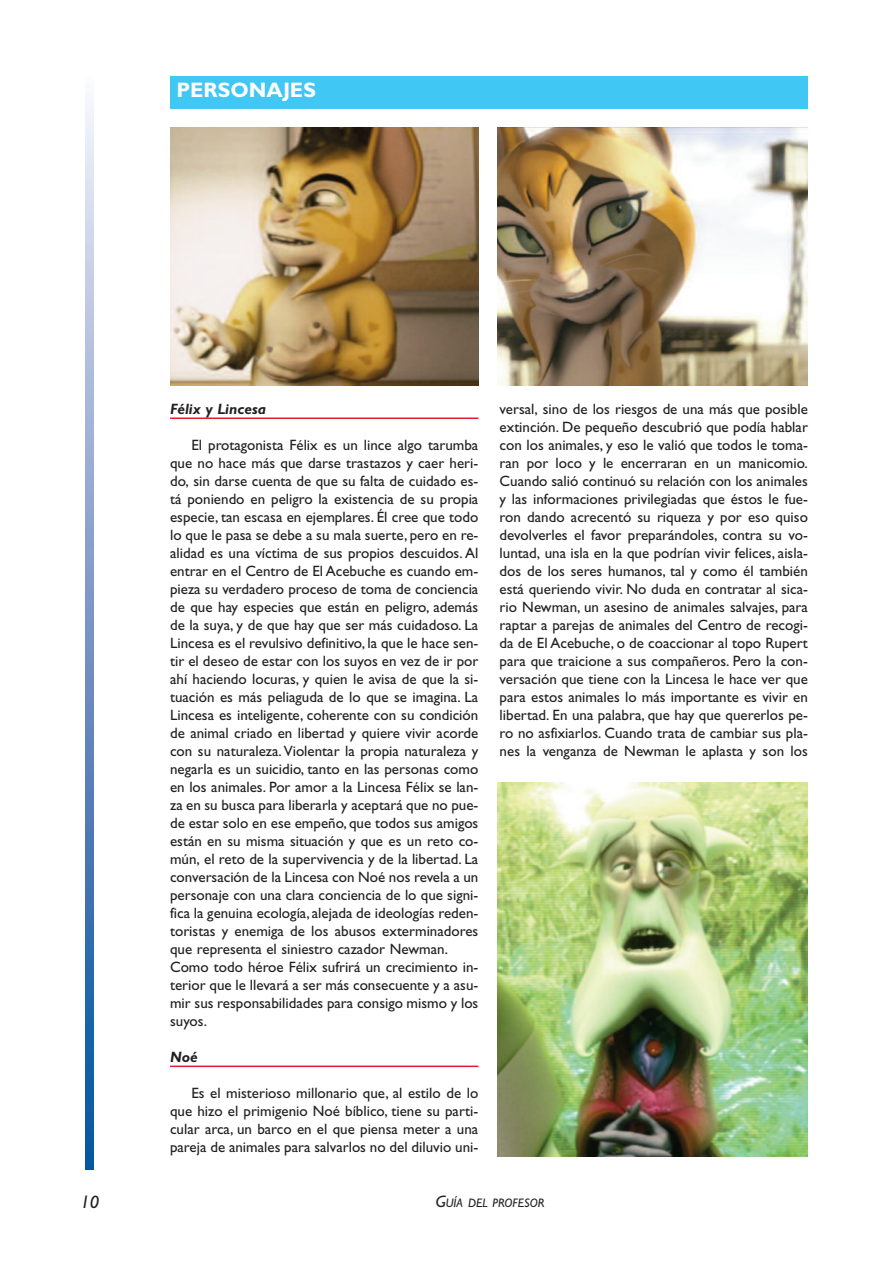
<style>
.page{position:relative;width:893px;height:1263px;background:#fff}
.page>*{position:absolute;margin:0;border:0;box-sizing:border-box;transform-origin:0 0}
.t1{font:700 21px "Gill Sans";color:#fff}
.t2{font:italic 18px "Gill Sans";color:#231f20}
.t3{font:15px/18px "Gill Sans";color:#231f20;text-align:justify}
.t4{font:italic 700 15px "Gill Sans";color:#231f20}
.t5{font:italic 12.3px "Gill Sans";color:#231f20}
.s1{font-size:16.5px}
</style>
<div class="page">
<hr style="left:170px;top:417px;width:308px;height:2px;background:#df1e30">
<hr style="left:170px;top:1065px;width:308px;height:2px;background:#df1e30">
<div style="left:170px;top:77px;width:638px;height:32px;background:#40c7f4"></div>
<svg style="left:86px;top:101px;width:8px;height:1068px;background:#7799c8"></svg>
<img style="left:170px;top:127px;width:309px;height:259px">
<img style="left:497px;top:127px;width:311px;height:259px">
<img style="left:497px;top:782px;width:311px;height:375px">
<h1 class="t1" style="left:176px;top:82px;width:141px">PERSONAJES</h1>
<p class="t4" style="left:170px;top:403px;width:97px">Félix y Lincesa</p>
<p class="t3" style="left:170px;top:437px;width:310px;text-align:left;text-indent:21px">El protagonista Félix es un lince algo tarumba que no hace más que darse trastazos y caer heri&shy;do, sin darse cuenta de que su falta de cuidado es&shy;tá poniendo en peligro la existencia de su propia especie, tan escasa en ejemplares. Él cree que todo lo que le pasa se debe a su mala suerte, pero en re&shy;alidad es una víctima de sus propios descuidos. Al entrar en el Centro de El Acebuche es cuando em&shy;pieza su verdadero proceso de toma de conciencia de que hay especies que están en peligro, además de la suya, y de que hay que ser más cuidadoso. La Lincesa es el revulsivo definitivo, la que le hace sen&shy;tir el deseo de estar con los suyos en vez de ir por ahí haciendo locuras, y quien le avisa de que la si&shy;tuación es más peliaguda de lo que se imagina. La Lincesa es inteligente, coherente con su condición de animal criado en libertad y quiere vivir acorde con su naturaleza.Violentar la propia naturaleza y negarla es un suicidio, tanto en las personas como en los animales. Por amor a la Lincesa Félix se lan&shy;za en su busca para liberarla y aceptará que no pue&shy;de estar solo en ese empeño, que todos sus amigos están en su misma situación y que es un reto co&shy;mún, el reto de la supervivencia y de la libertad. La conversación de la Lincesa con Noé nos revela a un personaje con una clara conciencia de lo que signi&shy;fica la genuina ecología, alejada de ideologías reden&shy;toristas y enemiga de los abusos exterminadores que representa el siniestro cazador Newman.<br>Como todo héroe Félix sufrirá un crecimiento in&shy;terior que le llevará a ser más consecuente y a asu&shy;mir sus responsabilidades para consigo mismo y los suyos.</p>
<p class="t4" style="left:170px;top:1051px;width:29px">Noé</p>
<p class="t3" style="left:170px;top:1085px;width:310px;text-indent:21px">Es el misterioso millonario que, al estilo de lo que hizo el primigenio Noé bíblico, tiene su parti&shy;cular arca, un barco en el que piensa meter a una pareja de animales para salvarlos no del diluvio uni-</p>
<p class="t3" style="left:500px;top:401px;width:310px">versal, sino de los riesgos de una más que posible extinción. De pequeño descubrió que podía hablar con los animales, y eso le valió que todos le toma&shy;ran por loco y le encerraran en un manicomio.<br>Cuando salió continuó su relación con los animales y las informaciones privilegiadas que éstos le fue&shy;ron dando acrecentó su riqueza y por eso quiso devolverles el favor preparándoles, contra su vo&shy;luntad, una isla en la que podrían vivir felices, aisla&shy;dos de los seres humanos, tal y como él también está queriendo vivir. No duda en contratar al sica&shy;rio Newman, un asesino de animales salvajes, para raptar a parejas de animales del Centro de recogi&shy;da de El Acebuche, o de coaccionar al topo Rupert para que traicione a sus compañeros. Pero la con&shy;versación que tiene con la Lincesa le hace ver que para estos animales lo más importante es vivir en libertad. En una palabra, que hay que quererlos pe&shy;ro no asfixiarlos. Cuando trata de cambiar sus pla&shy;nes la venganza de Newman le aplasta y son los</p>
<p class="t2" style="left:80px;top:1195px;width:20px">10</p>
<p class="t5" style="left:436px;top:1198px;width:110px"><span class="s1">G</span>UÍA DEL PROFESOR</p>
</div>
